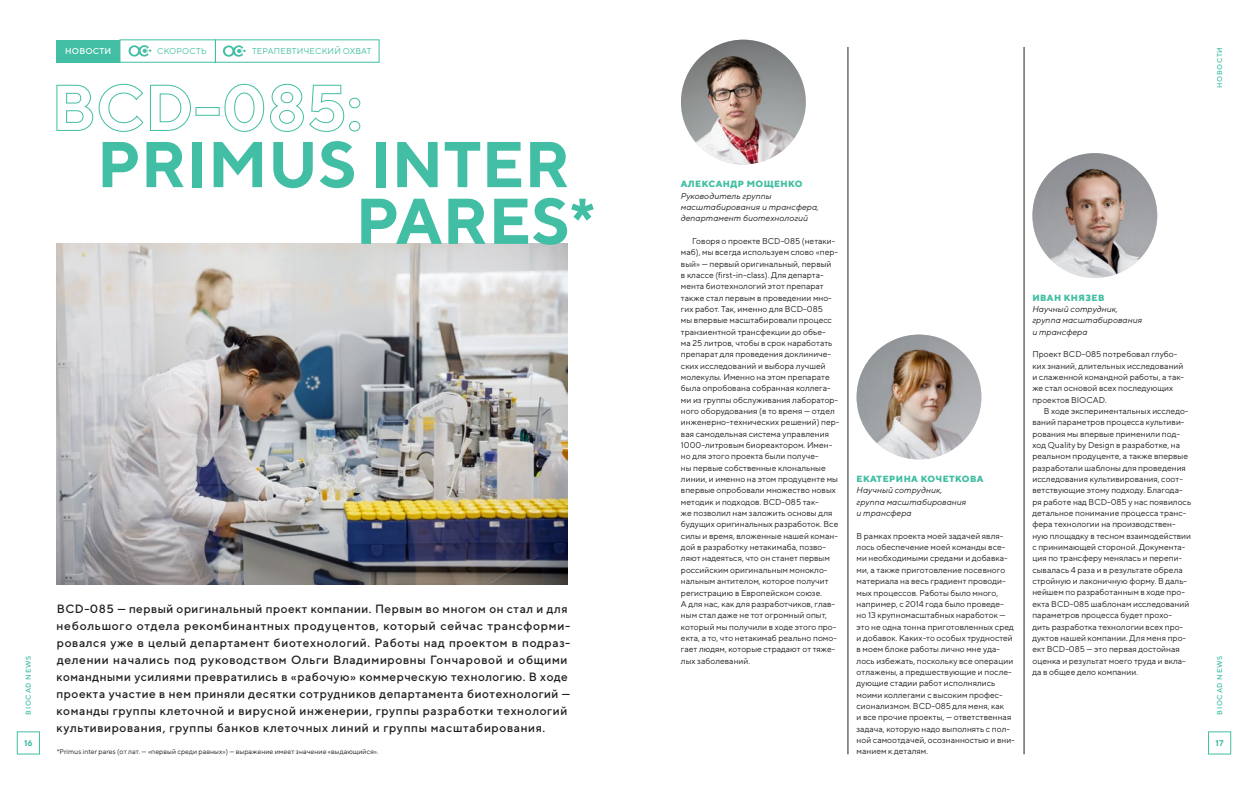
<style>
.page{position:relative;width:1248px;height:794px;background:#fff}
.page>*{position:absolute;margin:0;border:0;box-sizing:border-box;transform-origin:0 0}
.t1{font:700 64.5px/56.7px "TT Norms";color:#41bea3}
.t2{font:500 12px/17px "TT Norms";letter-spacing:.05em;color:#231f20}
.t3{font:800 9px "TT Norms";letter-spacing:.05em;color:#41bea3}
.t4{font:8.5px/11.3px "TT Norms";color:#231f20}
.t5{font:italic 8.5px/11.3px "TT Norms";letter-spacing:.01em;color:#231f20}
.t6{font:8.5px "TT Norms";letter-spacing:.02em;color:#41bea3}
.t7{font:500 8.5px "TT Norms";letter-spacing:.02em;color:#fff}
.t8{font:700 8.5px "TT Norms";color:#41bea3}
.t9{font:7px "TT Norms";letter-spacing:.005em;color:#231f20}
.t10{font:500 7px "TT Norms";letter-spacing:.1em;color:#41bea3}
</style>
<div class="page">
<img style="left:57px;top:244px;width:510px;height:340px">
<svg style="left:56px;top:85px;width:37px;height:46px"></svg>
<svg style="left:99px;top:84px;width:44px;height:48px"></svg>
<svg style="left:150px;top:85px;width:41px;height:46px"></svg>
<div style="left:196px;top:107px;width:23px;height:8px;border:1px solid #41bea3"></div>
<svg style="left:224px;top:84px;width:40px;height:48px"></svg>
<svg style="left:270px;top:84px;width:90px;height:48px"></svg>
<div style="left:57px;top:40px;width:63px;height:22px;background:#41bea3"></div>
<svg style="left:128px;top:45px;width:23px;height:12px"></svg>
<svg style="left:223px;top:45px;width:23px;height:12px"></svg>
<hr style="left:847px;top:47px;width:1px;height:707px;background:#231f20">
<hr style="left:1023px;top:47px;width:1px;height:707px;background:#231f20">
<img style="left:681px;top:40px;width:124px;height:124px;border-radius:62px">
<img style="left:856px;top:334px;width:125px;height:125px;border-radius:62px">
<img style="left:1032px;top:153px;width:125px;height:125px;border-radius:62px">
<div style="left:17px;top:731px;width:23px;height:23px;border:1px solid #41bea3"></div>
<p class="t7" style="left:65px;top:46px;width:48px">НОВОСТИ</p>
<p class="t6" style="left:157px;top:46px;width:51px">СКОРОСТЬ</p>
<p class="t6" style="left:252px;top:46px;width:121px">ТЕРАПЕВТИЧЕСКИЙ ОХВАТ</p>
<h1 class="t1" style="left:355px;top:135px;width:241px;text-indent:-259px">PRIMUS INTER<br>PARES*</h1>
<p class="t10" style="left:24px;top:714px;width:60px;rotate:-90deg">BIOCAD NEWS</p>
<p class="t8" style="left:24px;top:737px;width:10px">16</p>
<p class="t2" style="left:57px;top:599px;width:515px">BCD-085 — первый оригинальный проект компании. Первым во многом он стал и для небольшого отдела рекомбинантных продуцентов, который сейчас трансформи&shy;ровался уже в целый департамент биотехнологий. Работы над проектом в подраз&shy;делении начались под руководством Ольги Владимировны Гончаровой и общими командными усилиями превратились в «рабочую» коммерческую технологию. В ходе проекта участие в нем приняли десятки сотрудников департамента биотехнологий — команды группы клеточной и вирусной инженерии, группы разработки технологий культивирования, группы банков клеточных линий и группы масштабирования.</p>
<p class="t9" style="left:57px;top:747px;width:323px">*Primus inter pares (от лат. — «первый среди равных») — выражение имеет значение «выдающийся».</p>
<p class="t10" style="left:1215px;top:88px;width:43px;rotate:-90deg">НОВОСТИ</p>
<p class="t3" style="left:680px;top:178px;width:123px">АЛЕКСАНДР МОЩЕНКО</p>
<p class="t5" style="left:680px;top:190px;width:140px">Руководитель группы масштабирования и трансфера, департамент биотехнологий</p>
<p class="t4" style="left:681px;top:235px;width:160px;text-indent:11px">Говоря о проекте BCD-085 (нетаки&shy;маб), мы всегда используем слово «пер&shy;вый» — первый оригинальный, первый<br>в классе (first-in-class). Для департа&shy;мента биотехнологий этот препарат также стал первым в проведении мно&shy;гих работ. Так, именно для BCD-085<br>мы впервые масштабировали процесс транзиентной трансфекции до объе-<br>ма 25 литров, чтобы в срок наработать препарат для проведения доклиниче&shy;ских исследований и выбора лучшей молекулы. Именно на этом препарате была опробована собранная коллега&shy;ми из группы обслуживания лаборатор&shy;ного оборудования (в то время — отдел инженерно-технических решений) пер&shy;вая самодельная система управления 1000-литровым биореактором. Имен&shy;но для этого проекта были получе-<br>ны первые собственные клональные линии, и именно на этом продуценте мы впервые опробовали множество новых методик и подходов. BCD-085 так-<br>же позволил нам заложить основы для будущих оригинальных разработок. Все силы и время, вложенные нашей коман&shy;дой в разработку нетакимаба, позво&shy;ляют надеяться, что он станет первым российским оригинальным монокло&shy;нальным антителом, которое получит регистрацию в Европейском союзе.<br>А для нас, как для разработчиков, глав&shy;ным стал даже не тот огромный опыт, который мы получили в ходе этого про&shy;екта, а то, что нетакимаб реально помо&shy;гает людям, которые страдают от тяже&shy;лых заболеваний.</p>
<p class="t3" style="left:856px;top:473px;width:128px">ЕКАТЕРИНА КОЧЕТКОВА</p>
<p class="t5" style="left:856px;top:484px;width:111px">Научный сотрудник, группа масштабирования и трансфера</p>
<p class="t4" style="left:856px;top:530px;width:160px">В рамках проекта моей задачей явля&shy;лось обеспечение моей команды все&shy;ми необходимыми средами и добавка&shy;ми, а также приготовление посевного материала на весь градиент проводи&shy;мых процессов. Работы было много, например, с 2014 года было проведе&shy;но 13 крупномасштабных наработок — это не одна тонна приготовленных сред и добавок. Каких-то особых трудностей в моем блоке работы лично мне уда&shy;лось избежать, поскольку все операции отлажены, а предшествующие и после&shy;дующие стадии работ исполнялись моими коллегами с высоким профес&shy;сионализмом. BCD-085 для меня, как<br>и все прочие проекты, — ответственная задача, которую надо выполнять с пол&shy;ной самоотдачей, осознанностью и вни&shy;манием к деталям.</p>
<p class="t3" style="left:1032px;top:292px;width:73px">ИВАН КНЯЗЕВ</p>
<p class="t5" style="left:1032px;top:303px;width:111px">Научный сотрудник, группа масштабирования и трансфера</p>
<p class="t4" style="left:1032px;top:348px;width:153px">Проект BCD-085 потребовал глубо&shy;ких знаний, длительных исследований и слаженной командной работы, а так&shy;же стал основой всех последующих проектов BIOCAD.</p>
<p class="t4" style="left:1032px;top:405px;width:160px;text-indent:11px">В ходе экспериментальных исследо&shy;ваний параметров процесса культиви&shy;рования мы впервые применили под&shy;ход Quality by Design в разработке, на реальном продуценте, а также впервые разработали шаблоны для проведения исследования культивирования, соот&shy;ветствующие этому подходу. Благода&shy;ря работе над BCD-085 у нас появилось детальное понимание процесса транс&shy;фера технологии на производствен&shy;ную площадку в тесном взаимодействии с принимающей стороной. Документа&shy;ция по трансферу менялась и перепи&shy;сывалась 4 раза и в результате обрела стройную и лаконичную форму. В даль&shy;нейшем по разработанным в ходе про&shy;екта BCD-085 шаблонам исследований параметров процесса будет прохо&shy;дить разработка технологии всех про&shy;дуктов нашей компании. Для меня про&shy;ект BCD-085 — это первая достойная оценка и результат моего труда и вкла&shy;да в общее дело компании.</p>
<p class="t10" style="left:1215px;top:714px;width:60px;rotate:-90deg">BIOCAD NEWS</p>
<p class="t8" style="left:1215px;top:737px;width:9px">17</p>
</div>
